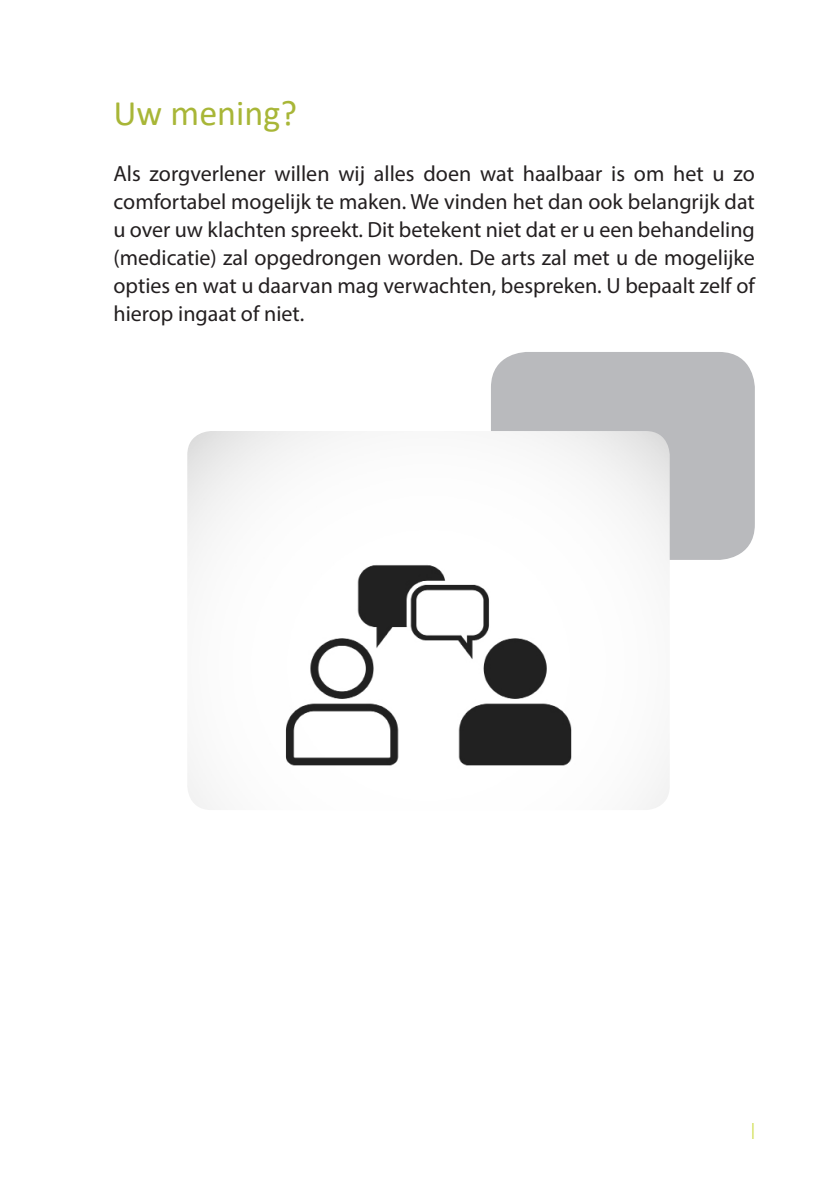
<style>
.page{position:relative;width:840px;height:1191px;background:#fff}
.page>*{position:absolute;margin:0;border:0;box-sizing:border-box;transform-origin:0 0}
.TOC_titel{font:36px "Calibri";color:#a8b637}
.TOC_titel-2{font:22px/28px "Myriad Pro";color:#231f20;text-align:justify}
.t1{font:16px "Myriad Pro";color:#ccdc42}
</style>
<div class="page">
<div style="left:490px;top:352px;width:264px;height:208px;background:#b9babd;border-radius:36px"></div>
<img style="left:187px;top:431px;width:482px;height:379px">
<p class="TOC_titel" style="left:113px;top:88px;width:185px">Uw mening?</p>
<p class="TOC_titel-2" style="left:113px;top:159px;width:642px">Als zorgverlener willen wij alles doen wat haalbaar is om het u zo comfortabel mogelijk te maken. We vinden het dan ook belangrijk dat u over uw klachten spreekt. Dit betekent niet dat er u een behandeling (medicatie) zal opgedrongen worden. De arts zal met u de mogelijke opties en wat u daarvan mag verwachten, bespreken. U bepaalt zelf of hierop ingaat of niet.</p>
<p class="t1" style="left:750px;top:1119px;width:5px">|</p>
</div>
